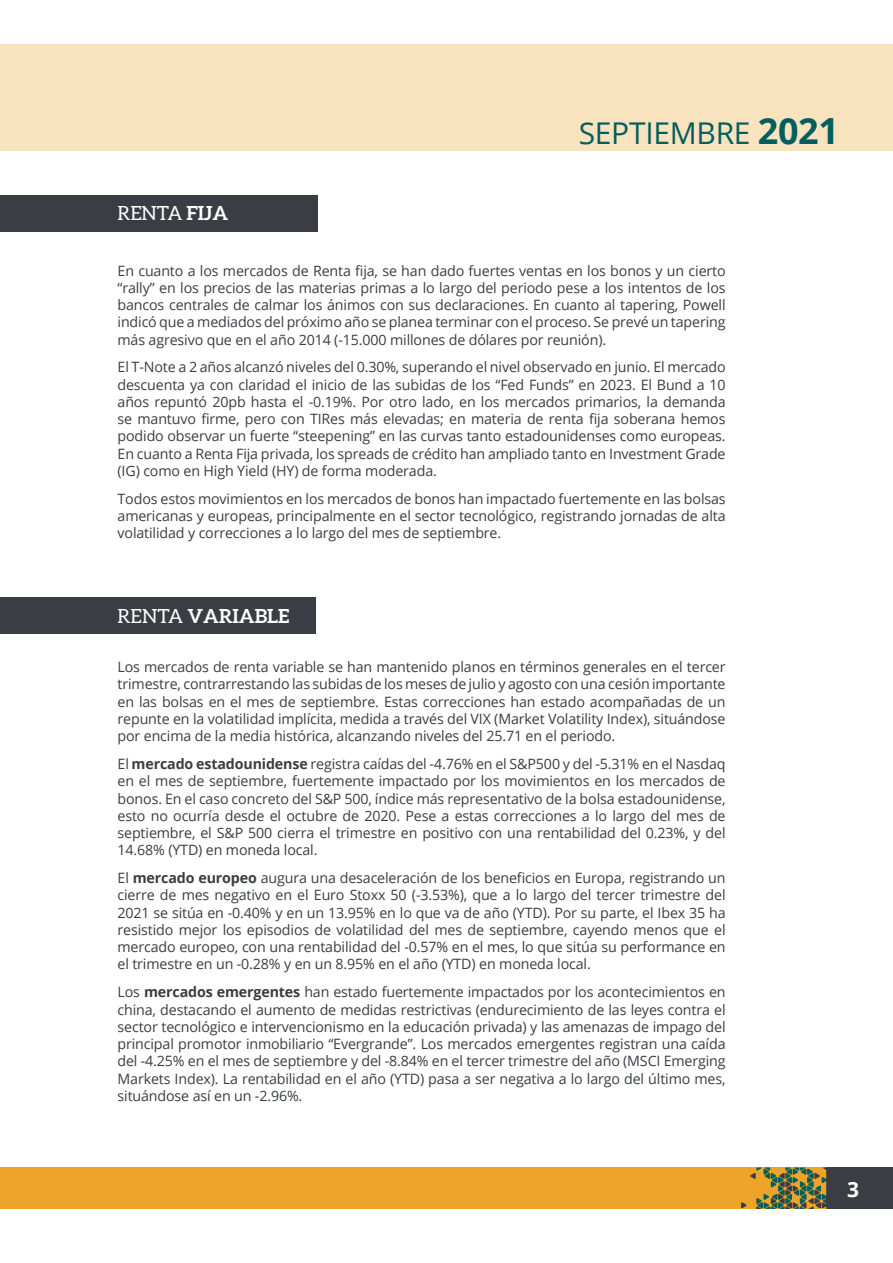
<style>
.page{position:relative;width:893px;height:1263px;background:#fff}
.page>*{position:absolute;margin:0;border:0;box-sizing:border-box;transform-origin:0 0}
.t1{font:30px "Open Sans";letter-spacing:-.01em;color:#005e5d}
.t2{font:700 21px "Open Sans";color:#fff}
.t3{font:700 19.5px "Aleo";color:#fff}
.t4{font:19.5px "Aleo";letter-spacing:-.01em;color:#fff}
.t5{font:14.25px/17.2px "Open Sans";letter-spacing:-.01em;color:#3a3d43;text-align:justify}
.s1{font-weight:700}
.s2{font-weight:700;font-size:36px}
.s3{font-weight:400}
</style>
<div class="page">
<div style="left:0;top:1167px;width:893px;height:42px;background:#eea329"></div>
<div style="left:826px;top:1167px;width:67px;height:42px;background:#3a3d43"></div>
<svg style="left:741px;top:1167px;width:85px;height:42px"></svg>
<div style="left:0;top:45px;width:893px;height:106px;background:#f9e3bf"></div>
<div style="left:0;top:597px;width:316px;height:37px;background:#3a3d43"></div>
<div style="left:0;top:196px;width:318px;height:36px;background:#3a3d43"></div>
<p class="t4" style="left:118px;top:202px;width:112px">RENTA <span class="s1">FIJA</span></p>
<p class="t1" style="left:579px;top:113px;width:262px">SEPTIEMBRE <span class="s2">2021</span></p>
<p class="t5" style="left:118px;top:261px;width:610px">En cuanto a los mercados de Renta fija, se han dado fuertes ventas en los bonos y un cierto “rally” en los precios de las materias primas a lo largo del periodo pese a los intentos de los bancos centrales de calmar los ánimos con sus declaraciones. En cuanto al tapering, Powell indicó que a mediados del próximo año se planea terminar con el proceso. Se prevé un tapering más agresivo que en el año 2014 (-15.000 millones de dólares por reunión).</p>
<p class="t5" style="left:118px;top:358px;width:610px">El T-Note a 2 años alcanzó niveles del 0.30%, superando el nivel observado en junio. El mercado descuenta ya con claridad el inicio de las subidas de los “Fed Funds” en 2023. El Bund a 10 años repuntó 20pb hasta el -0.19%. Por otro lado, en los mercados primarios, la demanda se mantuvo firme, pero con TIRes más elevadas; en materia de renta fija soberana hemos podido observar un fuerte “steepening” en las curvas tanto estadounidenses como europeas.<br>En cuanto a Renta Fija privada, los spreads de crédito han ampliado tanto en Investment Grade (IG) como en High Yield (HY) de forma moderada.</p>
<p class="t5" style="left:118px;top:490px;width:610px">Todos estos movimientos en los mercados de bonos han impactado fuertemente en las bolsas americanas y europeas, principalmente en el sector tecnológico, registrando jornadas de alta volatilidad y correcciones a lo largo del mes de septiembre.</p>
<p class="t3" style="left:118px;top:604px;width:173px"><span class="s3">RENTA</span> VARIABLE</p>
<p class="t5" style="left:118px;top:658px;width:610px">Los mercados de renta variable se han mantenido planos en términos generales en el tercer trimestre, contrarrestando las subidas de los meses de julio y agosto con una cesión importante en las bolsas en el mes de septiembre. Estas correcciones han estado acompañadas de un repunte en la volatilidad implícita, medida a través del VIX (Market Volatility Index), situándose por encima de la media histórica, alcanzando niveles del 25.71 en el periodo.</p>
<p class="t5" style="left:118px;top:755px;width:610px">El <span class="s1">mercado estadounidense</span> registra caídas del -4.76% en el S&amp;P500 y del -5.31% en el Nasdaq en el mes de septiembre, fuertemente impactado por los movimientos en los mercados de bonos. En el caso concreto del S&amp;P 500, índice más representativo de la bolsa estadounidense, esto no ocurría desde el octubre de 2020. Pese a estas correcciones a lo largo del mes de septiembre, el S&amp;P 500 cierra el trimestre en positivo con una rentabilidad del 0.23%, y del 14.68% (YTD) en moneda local.</p>
<p class="t5" style="left:118px;top:869px;width:610px">El <span class="s1">mercado europeo</span> augura una desaceleración de los beneficios en Europa, registrando un cierre de mes negativo en el Euro Stoxx 50 (-3.53%), que a lo largo del tercer trimestre del 2021 se sitúa en -0.40% y en un 13.95% en lo que va de año (YTD). Por su parte, el Ibex 35 ha resistido mejor los episodios de volatilidad del mes de septiembre, cayendo menos que el mercado europeo, con una rentabilidad del -0.57% en el mes, lo que sitúa su performance en el trimestre en un -0.28% y en un 8.95% en el año (YTD) en moneda local.</p>
<p class="t5" style="left:118px;top:983px;width:610px">Los <span class="s1">mercados emergentes</span> han estado fuertemente impactados por los acontecimientos en china, destacando el aumento de medidas restrictivas (endurecimiento de las leyes contra el sector tecnológico e intervencionismo en la educación privada) y las amenazas de impago del principal promotor inmobiliario “Evergrande”. Los mercados emergentes registran una caída del -4.25% en el mes de septiembre y del -8.84% en el tercer trimestre del año (MSCI Emerging Markets Index). La rentabilidad en el año (YTD) pasa a ser negativa a lo largo del último mes, situándose así en un -2.96%.</p>
<h2 class="t2" style="left:847px;top:1175px;width:13px">3</h2>
</div>
